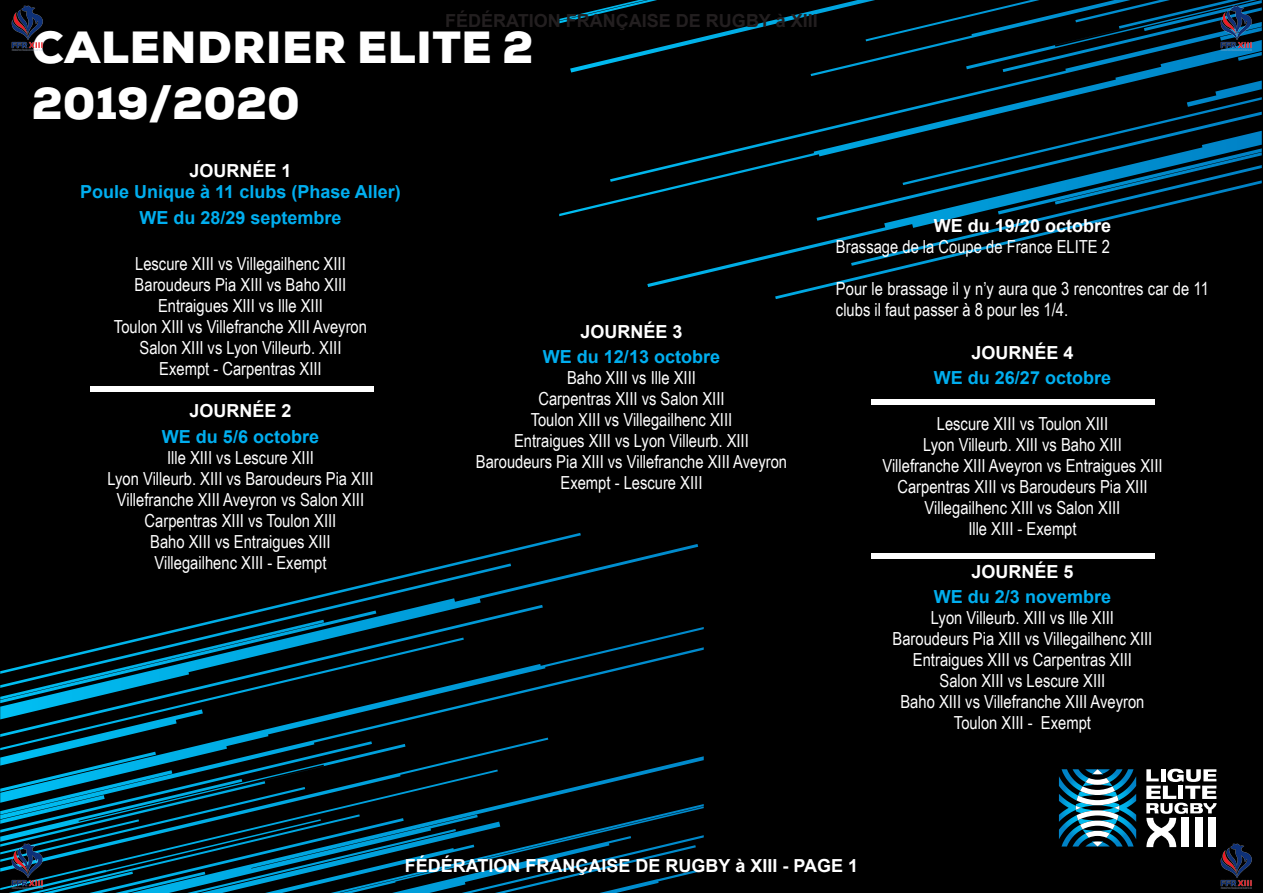
<style>
.page{position:relative;width:1263px;height:893px;background:#000}
.page>*{position:absolute;margin:0;border:0;box-sizing:border-box;transform-origin:0 0}
.t1{font:900 45px/55.5px "Nexa";letter-spacing:.015em;color:#fff}
.t2{font:18px/21px "Arial Narrow";color:#fff}
.t3{font:700 18px "Arial";color:#00aeef}
.t4{font:700 18px "Arial";color:#fff}
.t5{font:700 18px "Arial";color:#231f20}
</style>
<div class="page">
<svg style="left:559px;top:0;width:703px;height:299px"></svg>
<svg style="left:0;top:533px;width:704px;height:360px"></svg>
<svg style="left:1059px;top:769px;width:77px;height:77px"></svg>
<svg style="left:1146px;top:769px;width:70px;height:78px"></svg>
<div style="left:1181px;top:818px;width:8px;height:29px;background:#fff"></div>
<div style="left:1195px;top:818px;width:7px;height:29px;background:#fff"></div>
<div style="left:1208px;top:818px;width:8px;height:29px;background:#fff"></div>
<div style="left:91px;top:386px;width:283px;height:5px;background:#fff"></div>
<div style="left:872px;top:399px;width:283px;height:6px;background:#fff"></div>
<img style="left:1213px;top:0;width:46px;height:54px">
<img style="left:11px;top:5px;width:32px;height:46px">
<img style="left:1220px;top:843px;width:32px;height:46px">
<img style="left:4px;top:839px;width:46px;height:54px">
<div style="left:872px;top:553px;width:283px;height:6px;background:#fff"></div>
<p class="t5" style="left:445px;top:8px;width:374px">FÉDÉRATION FRANÇAISE DE RUGBY à XIII</p>
<p class="t1" style="left:32px;top:20px;width:503px">CALENDRIER ELITE 2<br>2019/2020</p>
<p class="t4" style="left:189px;top:158px;width:104px">JOURNÉE 1</p>
<p class="t3" style="left:80px;top:179px;width:322px">Poule Unique à 11 clubs (Phase Aller)</p>
<p class="t3" style="left:139px;top:205px;width:204px">WE du 28/29 septembre</p>
<p class="t2" style="left:135px;top:252px;width:212px">Lescure XIII vs Villegailhenc XIII</p>
<p class="t2" style="left:135px;top:273px;width:213px">Baroudeurs Pia XIII vs Baho XIII</p>
<p class="t2" style="left:158px;top:294px;width:166px">Entraigues XIII vs Ille XIII</p>
<p class="t2" style="left:114px;top:315px;width:255px">Toulon XIII vs Villefranche XIII Aveyron</p>
<p class="t2" style="left:140px;top:336px;width:203px">Salon XIII vs Lyon Villeurb. XIII</p>
<p class="t2" style="left:159px;top:357px;width:164px">Exempt - Carpentras XIII</p>
<p class="t4" style="left:189px;top:398px;width:104px">JOURNÉE 2</p>
<p class="t3" style="left:162px;top:424px;width:159px">WE du 5/6 octobre</p>
<p class="t2" style="left:167px;top:446px;width:148px">Ille XIII vs Lescure XIII</p>
<p class="t2" style="left:108px;top:467px;width:267px">Lyon Villeurb. XIII vs Baroudeurs Pia XIII</p>
<p class="t2" style="left:117px;top:488px;width:249px">Villefranche XIII Aveyron vs Salon XIII</p>
<p class="t2" style="left:145px;top:509px;width:193px">Carpentras XIII vs Toulon XIII</p>
<p class="t2" style="left:150px;top:530px;width:182px">Baho XIII vs Entraigues XIII</p>
<p class="t2" style="left:154px;top:551px;width:174px">Villegailhenc XIII - Exempt</p>
<p class="t4" style="left:580px;top:319px;width:104px">JOURNÉE 3</p>
<p class="t3" style="left:543px;top:344px;width:179px">WE du 12/13 octobre</p>
<p class="t2" style="left:567px;top:366px;width:130px">Baho XIII vs Ille XIII</p>
<p class="t2" style="left:538px;top:387px;width:188px">Carpentras XIII vs Salon XIII</p>
<p class="t2" style="left:531px;top:408px;width:203px">Toulon XIII vs Villegailhenc XIII</p>
<p class="t2" style="left:514px;top:429px;width:236px">Entraigues XIII vs Lyon Villeurb. XIII</p>
<p class="t2" style="left:476px;top:450px;width:313px">Baroudeurs Pia XIII vs Villefranche XIII Aveyron</p>
<p class="t2" style="left:560px;top:471px;width:143px">Exempt - Lescure XIII</p>
<p class="t4" style="left:934px;top:213px;width:179px">WE du 19/20 octobre</p>
<p class="t2" style="left:836px;top:236px;width:276px">Brassage de la Coupe de France ELITE 2</p>
<p class="t2" style="left:836px;top:278px;width:374px">Pour le brassage il y n’y aura que 3 rencontres car de 11 clubs il faut passer à 8 pour les 1/4.</p>
<p class="t4" style="left:971px;top:340px;width:104px">JOURNÉE 4</p>
<p class="t3" style="left:934px;top:365px;width:179px">WE du 26/27 octobre</p>
<p class="t2" style="left:937px;top:413px;width:173px">Lescure XIII vs Toulon XIII</p>
<p class="t2" style="left:923px;top:434px;width:200px">Lyon Villeurb. XIII vs Baho XIII</p>
<p class="t2" style="left:882px;top:455px;width:282px">Villefranche XIII Aveyron vs Entraigues XIII</p>
<p class="t2" style="left:897px;top:476px;width:252px">Carpentras XIII vs Baroudeurs Pia XIII</p>
<p class="t2" style="left:924px;top:497px;width:197px">Villegailhenc XIII vs Salon XIII</p>
<p class="t2" style="left:968px;top:518px;width:110px">Ille XIII - Exempt</p>
<p class="t4" style="left:971px;top:559px;width:104px">JOURNÉE 5</p>
<p class="t3" style="left:934px;top:584px;width:179px">WE du 2/3 novembre</p>
<p class="t2" style="left:931px;top:606px;width:184px">Lyon Villeurb. XIII vs Ille XIII</p>
<p class="t2" style="left:892px;top:627px;width:261px">Baroudeurs Pia XIII vs Villegailhenc XIII</p>
<p class="t2" style="left:913px;top:648px;width:221px">Entraigues XIII vs Carpentras XIII</p>
<p class="t2" style="left:939px;top:669px;width:167px">Salon XIII vs Lescure XIII</p>
<p class="t2" style="left:900px;top:690px;width:246px">Baho XIII vs Villefranche XIII Aveyron</p>
<p class="t2" style="left:954px;top:711px;width:139px">Toulon XIII - Exempt</p>
<p class="t4" style="left:405px;top:853px;width:455px">FÉDÉRATION FRANÇAISE DE RUGBY à XIII - PAGE 1</p>
</div>
